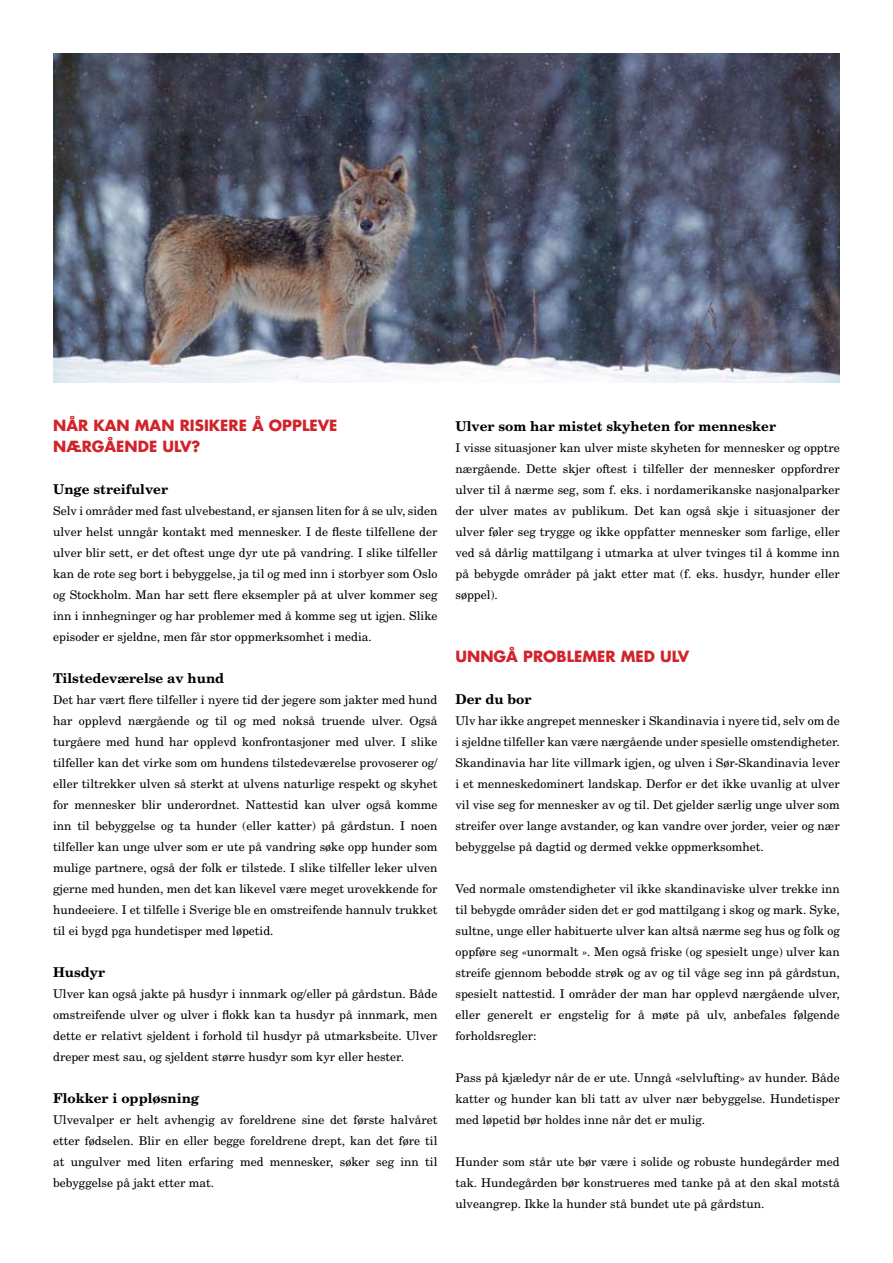
<style>
.page{position:relative;width:893px;height:1263px;background:#fff}
.page>*{position:absolute;margin:0;border:0;box-sizing:border-box;transform-origin:0 0}
.t1{font:700 15px "Futura LT";color:#d2232a}
.t2{font:700 13.5px "New Century Schlbk";color:#000}
.t3{font:12px/21px "New Century Schlbk";color:#000;text-align:justify}
</style>
<div class="page">
<img style="left:53px;top:53px;width:787px;height:329px">
<p class="t1" style="left:53px;top:416px;width:96px">NÅR KAN MAN</p>
<p class="t1" style="left:180px;top:416px;width:8px">RISI</p>
<p class="t1" style="left:209px;top:416px;width:21px">KERE</p>
<p class="t1" style="left:252px;top:416px;width:60px">Å OPPLEVE</p>
<p class="t1" style="left:53px;top:437px;width:120px">NÆRGÅEN DE ULV</p>
<p class="t1" style="left:192px;top:437px;width:10px">?</p>
<p class="t2" style="left:53px;top:481px;width:116px">Unge streifulver</p>
<p class="t3" style="left:53px;top:500px;width:386px">Selv i områder med fast ulvebestand, er sjansen liten for å se ulv, siden ulver helst unngår kontakt med mennesker. I de fleste tilfellene der ulver blir sett, er det oftest unge dyr ute på vandring. I slike tilfeller kan de rote seg bort i bebyggelse, ja til og med inn i storbyer som Oslo og Stockholm. Man har sett flere eksempler på at ulver kommer seg inn i innhegninger og har problemer med å komme seg ut igjen. Slike episoder er sjeldne, men får stor oppmerksomhet i media.</p>
<p class="t2" style="left:53px;top:670px;width:173px">Tilstedeværelse av hund</p>
<p class="t3" style="left:53px;top:689px;width:386px">Det har vært flere tilfeller i nyere tid der jegere som jakter med hund har opplevd nærgående og til og med nokså truende ulver. Også turgåere med hund har opplevd konfrontasjoner med ulver. I slike tilfeller kan det virke som om hundens tilstedeværelse provoserer og/ eller tiltrekker ulven så sterkt at ulvens naturlige respekt og skyhet for mennesker blir underordnet. Nattestid kan ulver også komme inn til bebyggelse og ta hunder (eller katter) på gårdstun. I noen tilfeller kan unge ulver som er ute på vandring søke opp hunder som mulige partnere, også der folk er tilstede. I slike tilfeller leker ulven gjerne med hunden, men det kan likevel være meget urovekkende for hundeeiere. I et tilfelle i Sverige ble en omstreifende hannulv trukket til ei bygd pga hundetisper med løpetid.</p>
<p class="t2" style="left:53px;top:964px;width:54px">Husdyr</p>
<p class="t3" style="left:53px;top:983px;width:386px">Ulver kan også jakte på husdyr i innmark og/eller på gårdstun. Både omstreifende ulver og ulver i flokk kan ta husdyr på innmark, men dette er relativt sjeldent i forhold til husdyr på utmarksbeite. Ulver dreper mest sau, og sjeldent større husdyr som kyr eller hester.</p>
<p class="t2" style="left:53px;top:1090px;width:148px">Flokker i oppløsning</p>
<p class="t3" style="left:53px;top:1109px;width:386px">Ulvevalper er helt avhengig av foreldrene sine det første halvåret etter fødselen. Blir en eller begge foreldrene drept, kan det føre til at ungulver med liten erfaring med mennesker, søker seg inn til bebyggelse på jakt etter mat.</p>
<p class="t2" style="left:455px;top:418px;width:322px">Ulver som har mistet skyheten for mennesker</p>
<p class="t3" style="left:455px;top:437px;width:386px">I visse situasjoner kan ulver miste skyheten for mennesker og opptre nærgående. Dette skjer oftest i tilfeller der mennesker oppfordrer ulver til å nærme seg, som f. eks. i nordamerikanske nasjonalparker der ulver mates av publikum. Det kan også skje i situasjoner der ulver føler seg trygge og ikke oppfatter mennesker som farlige, eller ved så dårlig mattilgang i utmarka at ulver tvinges til å komme inn på bebygde områder på jakt etter mat (f. eks. husdyr, hunder eller søppel).</p>
<p class="t1" style="left:455px;top:647px;width:122px">UNNGÅ PROBLEMER</p>
<p class="t1" style="left:621px;top:647px;width:50px">ME D ULV</p>
<p class="t2" style="left:455px;top:691px;width:78px">Der du bor</p>
<p class="t3" style="left:455px;top:710px;width:386px">Ulv har ikke angrepet mennesker i Skandinavia i nyere tid, selv om de i sjeldne tilfeller kan være nærgående under spesielle omstendigheter.<br>Skandinavia har lite villmark igjen, og ulven i Sør-Skandinavia lever i et menneskedominert landskap. Derfor er det ikke uvanlig at ulver vil vise seg for mennesker av og til. Det gjelder særlig unge ulver som streifer over lange avstander, og kan vandre over jorder, veier og nær bebyggelse på dagtid og dermed vekke oppmerksomhet.</p>
<p class="t3" style="left:455px;top:878px;width:386px">Ved normale omstendigheter vil ikke skandinaviske ulver trekke inn til bebygde områder siden det er god mattilgang i skog og mark. Syke, sultne, unge eller habituerte ulver kan altså nærme seg hus og folk og oppføre seg «unormalt ». Men også friske (og spesielt unge) ulver kan streife gjennom bebodde strøk og av og til våge seg inn på gårdstun, spesielt nattestid. I områder der man har opplevd nærgående ulver, eller generelt er engstelig for å møte på ulv, anbefales følgende forholdsregler:</p>
<p class="t3" style="left:455px;top:1067px;width:386px">Pass på kjæledyr når de er ute. Unngå «selvlufting» av hunder. Både katter og hunder kan bli tatt av ulver nær bebyggelse. Hundetisper med løpetid bør holdes inne når det er mulig.</p>
<p class="t3" style="left:455px;top:1151px;width:386px">Hunder som står ute bør være i solide og robuste hundegårder med tak. Hundegården bør konstrueres med tanke på at den skal motstå ulveangrep. Ikke la hunder stå bundet ute på gårdstun.</p>
</div>
